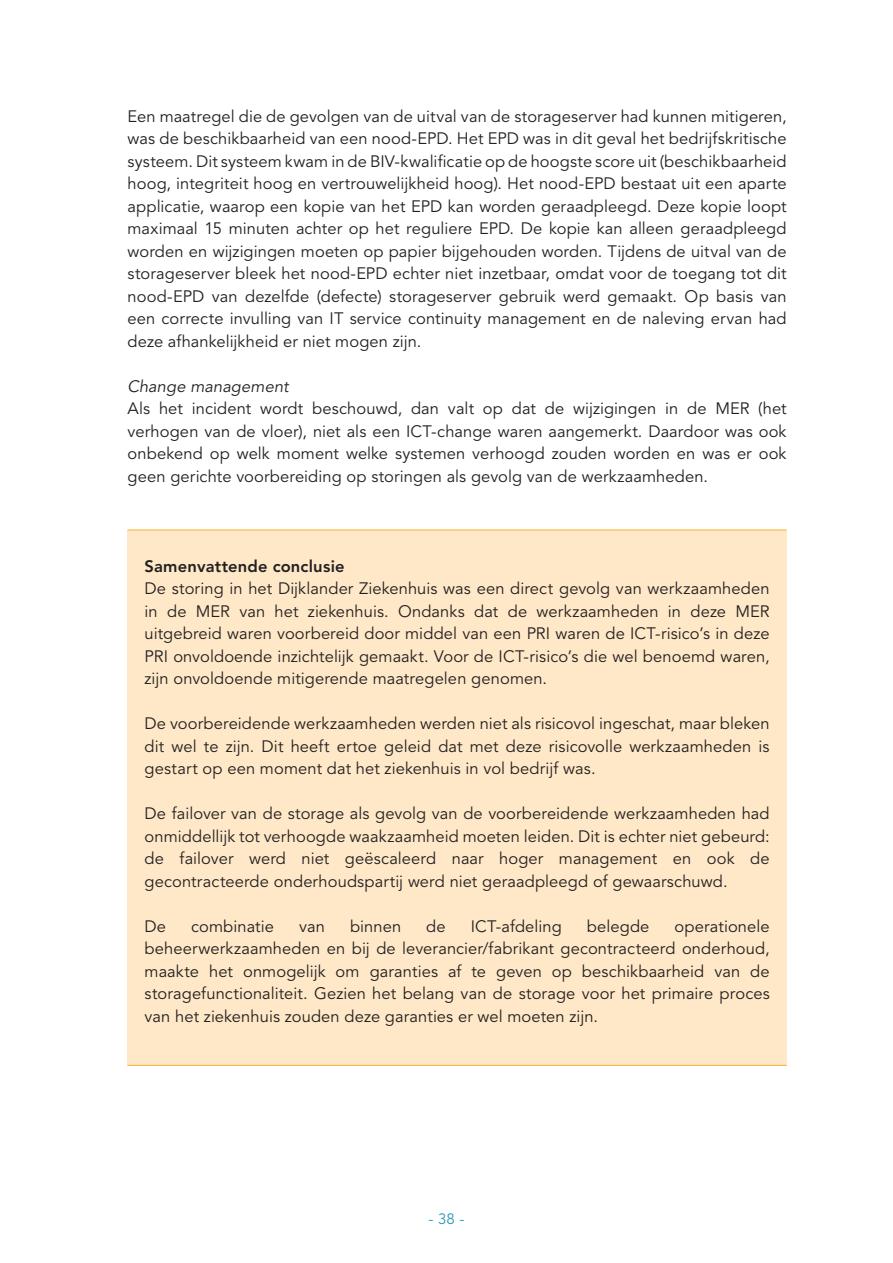
<style>
.page{position:relative;width:893px;height:1263px;background:#fff}
.page>*{position:absolute;margin:0;border:0;box-sizing:border-box;transform-origin:0 0}
.t1{font:16.5px/22.5px "Avenir LT Std";letter-spacing:.005em;color:#231f20;text-align:justify}
.t2{font:800 16.5px "Avenir LT Std";letter-spacing:.01em;color:#231f20}
.t3{font:italic 16.5px "Avenir LT Std";letter-spacing:.005em;color:#231f20}
.t4{font:15px "Avenir LT Std";color:#2f97b9}
</style>
<div class="page">
<div style="left:128px;top:530px;width:659px;height:535px;background:#fee8c7"></div>
<hr style="left:128px;top:530px;width:659px;height:1px;background:#fbb033">
<hr style="left:128px;top:1065px;width:659px;height:1px;background:#fbb033">
<p class="t1" style="left:128px;top:105px;width:661px">Een maatregel die de gevolgen van de uitval van de storageserver had kunnen mitigeren, was de beschikbaarheid van een nood-EPD. Het EPD was in dit geval het bedrijfskritische systeem. Dit systeem kwam in de BIV-kwalificatie op de hoogste score uit (beschikbaarheid hoog, integriteit hoog en vertrouwelijkheid hoog). Het nood-EPD bestaat uit een aparte applicatie, waarop een kopie van het EPD kan worden geraadpleegd. Deze kopie loopt maximaal 15 minuten achter op het reguliere EPD. De kopie kan alleen geraadpleegd worden en wijzigingen moeten op papier bijgehouden worden. Tijdens de uitval van de storageserver bleek het nood-EPD echter niet inzetbaar, omdat voor de toegang tot dit nood-EPD van dezelfde (defecte) storageserver gebruik werd gemaakt. Op basis van een correcte invulling van IT service continuity management en de naleving ervan had deze afhankelijkheid er niet mogen zijn.</p>
<p class="t3" style="left:128px;top:376px;width:163px">Change management</p>
<p class="t1" style="left:128px;top:398px;width:661px">Als het incident wordt beschouwd, dan valt op dat de wijzigingen in de MER (het verhogen van de vloer), niet als een ICT-change waren aangemerkt. Daardoor was ook onbekend op welk moment welke systemen verhoogd zouden worden en was er ook geen gerichte voorbereiding op storingen als gevolg van de werkzaamheden.</p>
<p class="t2" style="left:145px;top:556px;width:201px">Samenvattende conclusie</p>
<p class="t1" style="left:145px;top:578px;width:627px">De storing in het Dijklander Ziekenhuis was een direct gevolg van werkzaamheden in de MER van het ziekenhuis. Ondanks dat de werkzaamheden in deze MER uitgebreid waren voorbereid door middel van een PRI waren de ICT-risico’s in deze PRI onvoldoende inzichtelijk gemaakt. Voor de ICT-risico’s die wel benoemd waren, zijn onvoldoende mitigerende maatregelen genomen.</p>
<p class="t1" style="left:145px;top:713px;width:627px">De voorbereidende werkzaamheden werden niet als risicovol ingeschat, maar bleken dit wel te zijn. Dit heeft ertoe geleid dat met deze risicovolle werkzaamheden is gestart op een moment dat het ziekenhuis in vol bedrijf was.</p>
<p class="t1" style="left:145px;top:803px;width:627px">De failover van de storage als gevolg van de voorbereidende werkzaamheden had onmiddellijk tot verhoogde waakzaamheid moeten leiden. Dit is echter niet gebeurd: de failover werd niet geëscaleerd naar hoger management en ook de gecontracteerde onderhoudspartij werd niet geraadpleegd of gewaarschuwd.</p>
<p class="t1" style="left:145px;top:915px;width:23px">De</p>
<p class="t1" style="left:191px;top:915px;width:84px">combinatie</p>
<p class="t1" style="left:299px;top:915px;width:27px">van</p>
<p class="t1" style="left:350px;top:915px;width:53px">binnen</p>
<p class="t1" style="left:426px;top:915px;width:21px">de</p>
<p class="t1" style="left:471px;top:915px;width:92px">ICT-afdeling</p>
<p class="t1" style="left:587px;top:915px;width:64px">belegde</p>
<p class="t1" style="left:145px;top:915px;width:627px;text-indent:530px">operationele beheerwerkzaamheden en bij de leverancier/fabrikant gecontracteerd onderhoud, maakte het onmogelijk om garanties af te geven op beschikbaarheid van de storagefunctionaliteit. Gezien het belang van de storage voor het primaire proces van het ziekenhuis zouden deze garanties er wel moeten zijn.</p>
<p class="t4" style="left:429px;top:1210px;width:37px">- 38 -</p>
</div>
